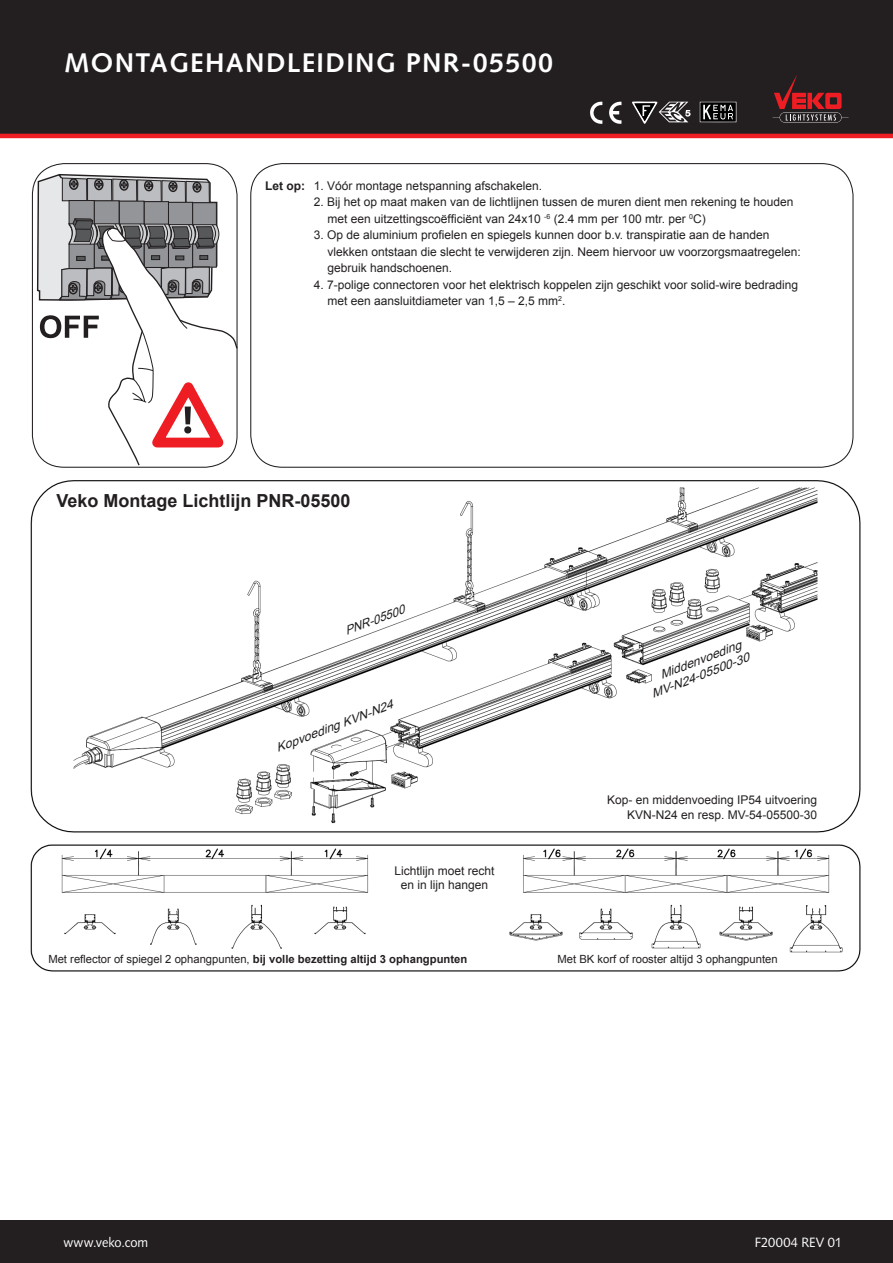
<style>
.page{position:relative;width:893px;height:1263px;background:#fff}
.page>*{position:absolute;margin:0;border:0;box-sizing:border-box;transform-origin:0 0}
.t1{font:700 27px "Syntax";letter-spacing:.05em;color:#fff}
.t2{font:700 18px "Arial";color:#231f20}
.t3{font:13.5px "Syntax";letter-spacing:.005em;color:#fff;scale:.95 1}
.t4{font:12px "Arial";color:#231f20}
.t5{font:italic 12px "Arial";color:#231f20;scale:1.06 1}
.t6{font:italic 12px "Arial";color:#231f20}
.t7{font:700 12px "Arial";color:#231f20}
.t8{font:700 11.25px "Arial";color:#231f20}
.t9{font:11.25px "Arial";color:#231f20}
.s1{font-weight:400}
</style>
<div class="page">
<img style="left:31px;top:481px;width:830px;height:352px">
<img style="left:31px;top:844px;width:830px;height:128px">
<div style="left:0;top:0;width:893px;height:136px;background:#231f20"></div>
<hr style="left:0;top:134px;width:893px;height:4px;background:#ee1d23">
<div style="left:0;top:1220px;width:893px;height:43px;background:#231f20"></div>
<svg style="left:36px;top:173px;width:200px;height:294px"></svg>
<div style="left:32px;top:163px;width:206px;height:305px;border:1px solid #231f20;border-radius:32px"></div>
<svg style="left:590px;top:101px;width:12px;height:23px"></svg>
<svg style="left:609px;top:101px;width:12px;height:23px"></svg>
<svg style="left:632px;top:101px;width:59px;height:23px"></svg>
<svg style="left:700px;top:102px;width:36px;height:21px"></svg>
<svg style="left:773px;top:75px;width:76px;height:48px"></svg>
<p class="t1" style="left:64px;top:47px;width:490px">MONTAGEHANDLEIDING PNR-05500</p>
<p class="t7" style="left:265px;top:178px;width:41px">Let op:</p>
<p class="t4" style="left:314px;top:178px;width:230px">1. Vóór montage netspanning afschakelen.</p>
<p class="t4" style="left:314px;top:194px;width:481px">2. Bij het op maat maken van de lichtlijnen tussen de muren dient men rekening te houden</p>
<p class="t4" style="left:327px;top:211px;width:380px">met een uitzettingscoëfficiënt van 24x10 <sup>-6</sup> (2.4 mm per 100 mtr. per <sup>0</sup>C)</p>
<p class="t4" style="left:314px;top:227px;width:457px">3. Op de aluminium profielen en spiegels kunnen door b.v. transpiratie aan de handen</p>
<p class="t4" style="left:327px;top:244px;width:475px">vlekken ontstaan die slecht te verwijderen zijn. Neem hiervoor uw voorzorgsmaatregelen:</p>
<p class="t4" style="left:327px;top:260px;width:126px">gebruik handschoenen.</p>
<p class="t4" style="left:314px;top:277px;width:486px">4. 7-polige connectoren voor het elektrisch koppelen zijn geschikt voor solid-wire bedrading</p>
<p class="t4" style="left:327px;top:293px;width:240px">met een aansluitdiameter van 1,5 – 2,5 mm<sup>2</sup>.</p>
<p class="t2" style="left:56px;top:489px;width:296px">Veko Montage Lichtlijn PNR-05500</p>
<p class="t6" style="left:342px;top:624px;width:64px;rotate:-21deg">PNR-05500</p>
<p class="t5" style="left:274px;top:741px;width:119px;rotate:-21deg">Kopvoeding KVN-N24</p>
<p class="t4" style="left:395px;top:863px;width:102px">Lichtlijn moet recht</p>
<p class="t4" style="left:401px;top:877px;width:89px">en in lijn hangen</p>
<p class="t5" style="left:657px;top:668px;width:83px;rotate:-21deg">Middenvoeding</p>
<p class="t5" style="left:649px;top:687px;width:99px;rotate:-21deg">MV-N24-05500-30</p>
<p class="t4" style="left:607px;top:792px;width:212px">Kop- en middenvoeding IP54 uitvoering</p>
<p class="t4" style="left:627px;top:806px;width:192px">KVN-N24 en resp. MV-54-05500-30</p>
<p class="t8" style="left:48px;top:951px;width:420px"><span class="s1">Met reflector of spiegel 2 ophangpunten,</span> bij volle bezetting altijd 3 ophangpunten</p>
<p class="t9" style="left:558px;top:951px;width:222px">Met BK korf of rooster altijd 3 ophangpunten</p>
<p class="t3" style="left:63px;top:1234px;width:91px">www.veko.com</p>
<p class="t3" style="left:755px;top:1234px;width:93px">F20004 REV 01</p>
</div>
